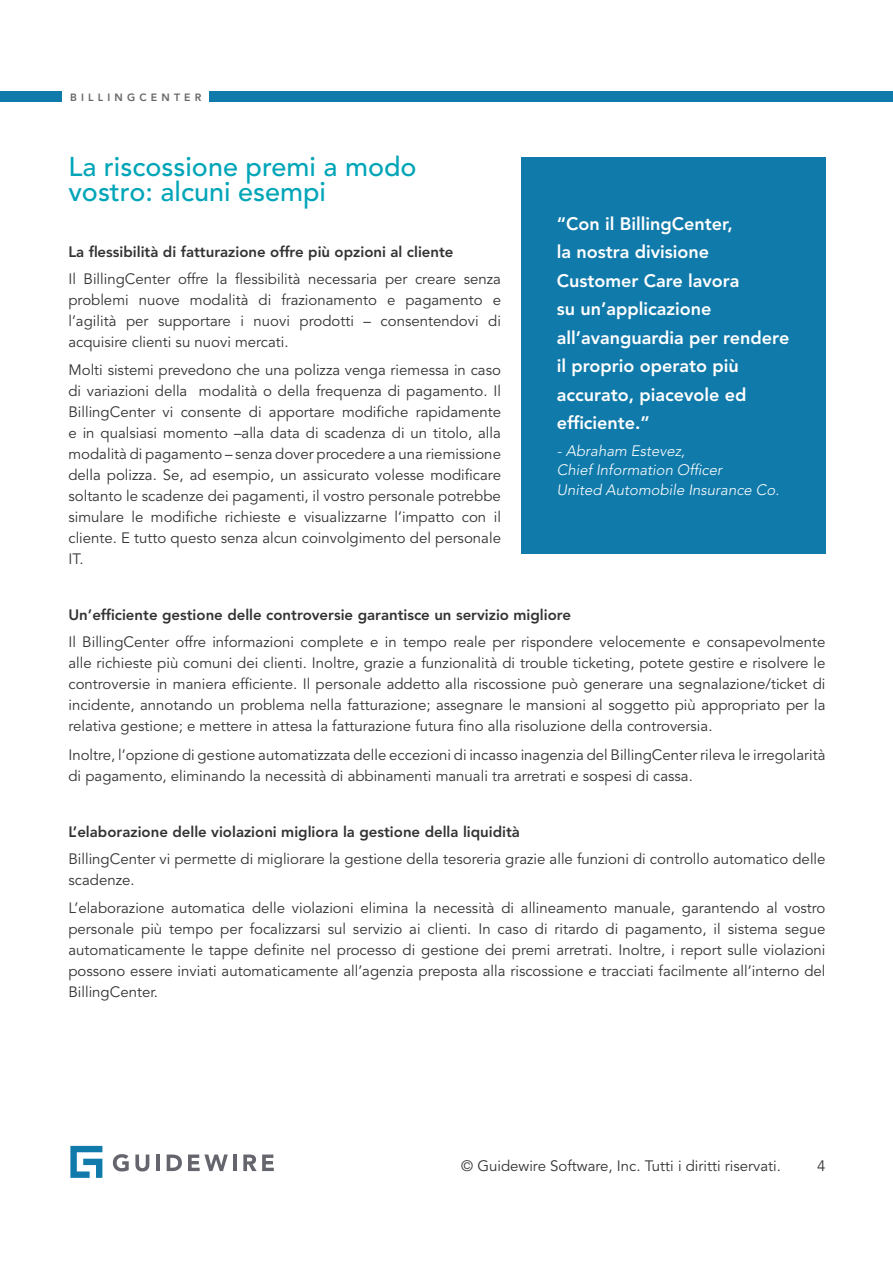
<style>
.page{position:relative;width:893px;height:1263px;background:#fff}
.page>*{position:absolute;margin:0;border:0;box-sizing:border-box;transform-origin:0 0}
.Subtitle{font:500 27px/25.5px "Avenir LT Std";color:#00a5b8}
.t1{font:800 18px/28.5px "Avenir LT Std";color:#fff}
.t2{font:15px/21px "Avenir LT Std";color:#323332;text-align:justify}
.t3{font:800 15px "Avenir LT Std";color:#323332}
.t4{font:italic 300 15px/19.5px "Avenir LT Std";color:#fff}
.t5{font:800 10.5px "Avenir LT Std";letter-spacing:.4em;color:#666}
</style>
<div class="page">
<div style="left:210px;top:91px;width:683px;height:11px;background:#107aaa"></div>
<div style="left:0;top:91px;width:62px;height:11px;background:#107aaa"></div>
<svg style="left:113px;top:1154px;width:16px;height:17px"></svg>
<svg style="left:135px;top:1154px;width:14px;height:17px"></svg>
<hr style="left:156px;top:1154px;width:4px;height:17px;background:#65666d">
<svg style="left:167px;top:1154px;width:15px;height:17px"></svg>
<svg style="left:188px;top:1154px;width:40px;height:17px"></svg>
<hr style="left:233px;top:1154px;width:4px;height:17px;background:#65666d">
<svg style="left:243px;top:1154px;width:31px;height:17px"></svg>
<svg style="left:70px;top:1146px;width:32px;height:32px"></svg>
<div style="left:521px;top:157px;width:304px;height:397px;background:#107aaa"></div>
<p class="t5" style="left:70px;top:91px;width:133px">BILLINGCENTER</p>
<p class="Subtitle" style="left:68px;top:154px;width:350px">La riscossione premi a modo vostro: alcuni esempi</p>
<p class="t3" style="left:68px;top:242px;width:387px">La flessibilità di fatturazione offre più opzioni al cliente</p>
<p class="t2" style="left:68px;top:269px;width:434px">Il BillingCenter offre la flessibilità necessaria per creare senza problemi nuove modalità di frazionamento e pagamento e l’agilità per supportare i nuovi prodotti – consentendovi di acquisire clienti su nuovi mercati.</p>
<p class="t2" style="left:68px;top:360px;width:434px">Molti sistemi prevedono che una polizza venga riemessa in caso di variazioni della modalità o della frequenza di pagamento. Il BillingCenter vi consente di apportare modifiche rapidamente e in qualsiasi momento –alla data di scadenza di un titolo, alla modalità di pagamento – senza dover procedere a una riemissione della polizza. Se, ad esempio, un assicurato volesse modificare soltanto le scadenze dei pagamenti, il vostro personale potrebbe simulare le modifiche richieste e visualizzarne l’impatto con il cliente. E tutto questo senza alcun coinvolgimento del personale IT.</p>
<p class="t1" style="left:557px;top:209px;width:234px">“Con il BillingCenter,<br>la nostra divisione<br>Customer Care lavora<br>su un’applicazione all’avanguardia per rendere il proprio operato più accurato, piacevole ed efficiente.”</p>
<p class="t4" style="left:557px;top:441px;width:224px">- Abraham Estevez,<br>Chief Information Officer<br>United Automobile Insurance Co.</p>
<p class="t3" style="left:68px;top:605px;width:504px">Un’efficiente gestione delle controversie garantisce un servizio migliore</p>
<p class="t2" style="left:68px;top:632px;width:758px">Il BillingCenter offre informazioni complete e in tempo reale per rispondere velocemente e consapevolmente alle richieste più comuni dei clienti. Inoltre, grazie a funzionalità di trouble ticketing, potete gestire e risolvere le controversie in maniera efficiente. Il personale addetto alla riscossione può generare una segnalazione/ticket di incidente, annotando un problema nella fatturazione; assegnare le mansioni al soggetto più appropriato per la relativa gestione; e mettere in attesa la fatturazione futura fino alla risoluzione della controversia.</p>
<p class="t2" style="left:68px;top:744px;width:758px">Inoltre, l’opzione di gestione automatizzata delle eccezioni di incasso inagenzia del BillingCenter rileva le irregolarità di pagamento, eliminando la necessità di abbinamenti manuali tra arretrati e sospesi di cassa.</p>
<p class="t3" style="left:68px;top:823px;width:453px">L’elaborazione delle violazioni migliora la gestione della liquidità</p>
<p class="t2" style="left:68px;top:849px;width:759px">BillingCenter vi permette di migliorare la gestione della tesoreria grazie alle funzioni di controllo automatico delle scadenze.</p>
<p class="t2" style="left:68px;top:898px;width:759px">L’elaborazione automatica delle violazioni elimina la necessità di allineamento manuale, garantendo al vostro personale più tempo per focalizzarsi sul servizio ai clienti. In caso di ritardo di pagamento, il sistema segue automaticamente le tappe definite nel processo di gestione dei premi arretrati. Inoltre, i report sulle violazioni possono essere inviati automaticamente all’agenzia preposta alla riscossione e tracciati facilmente all’interno del BillingCenter.</p>
<p class="t2" style="left:461px;top:1155px;width:321px">© Guidewire Software, Inc. Tutti i diritti riservati.</p>
<p class="t2" style="left:817px;top:1155px;width:10px">4</p>
</div>
